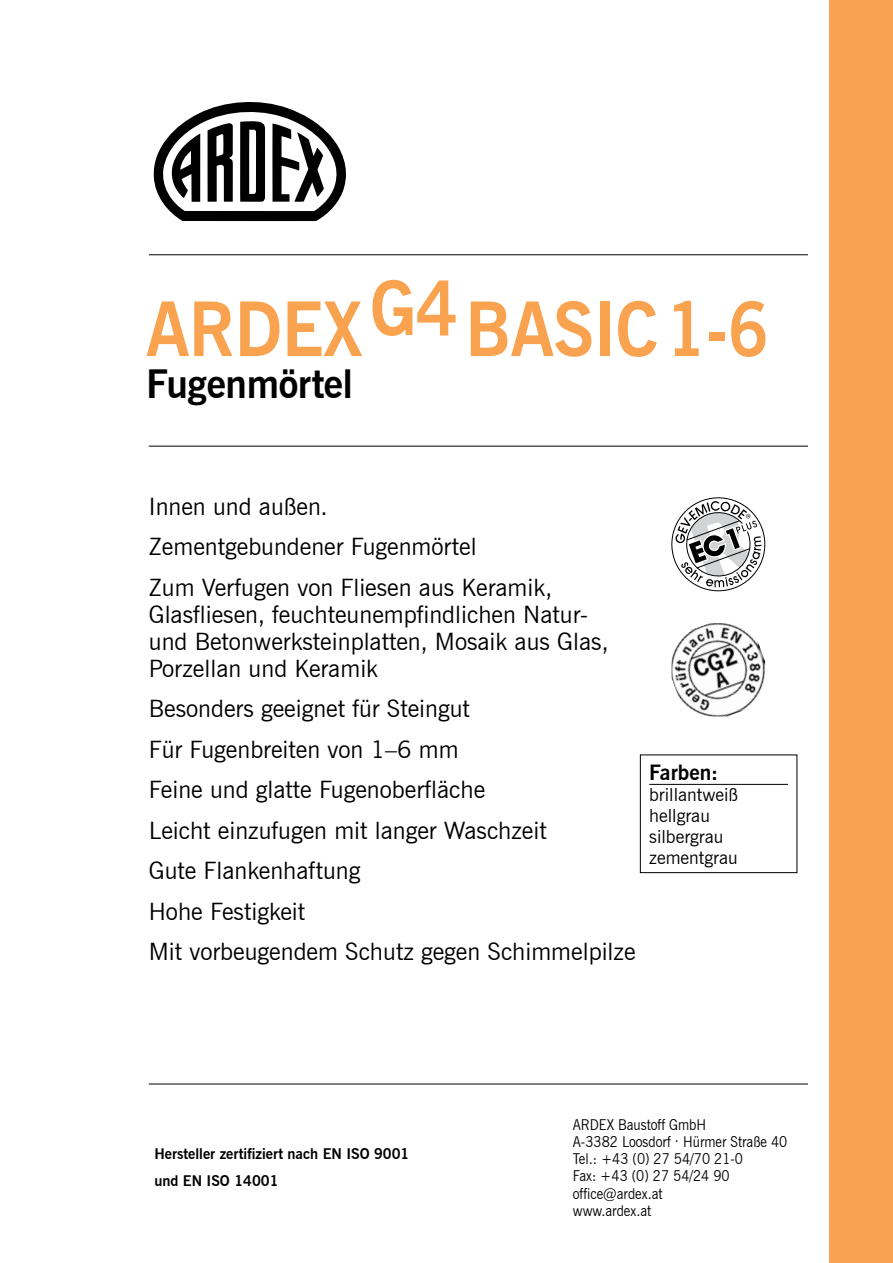
<style>
.page{position:relative;width:893px;height:1263px;background:#fff}
.page>*{position:absolute;margin:0;border:0;box-sizing:border-box;transform-origin:0 0}
.t1{font:700 75px "News Gothic BT";letter-spacing:-.01em;color:#f9a350;scale:.93 1}
.t2{font:700 39px "News Gothic BT";letter-spacing:-.01em;color:#000}
.t3{font:24px/40.5px "News Gothic BT";color:#000}
.t4{font:700 21px "News Gothic BT";color:#000}
.t5{font:18px/21px "News Gothic BT";color:#000}
.t6{font:15px/17.2px "News Gothic BT";color:#000;scale:.9 1}
.t7{font:700 14.7px/26.8px "News Gothic BT";color:#000}
</style>
<div class="page">
<hr style="left:149px;top:254px;width:659px;height:1px;background:#000">
<hr style="left:149px;top:446px;width:659px;height:1px;background:#000">
<hr style="left:149px;top:1084px;width:659px;height:1px;background:#000">
<div style="left:829px;top:0;width:64px;height:1263px;background:#f9a350"></div>
<svg style="left:153px;top:102px;width:193px;height:119px"></svg>
<hr style="left:649px;top:784px;width:139px;height:1px;background:#000">
<div style="left:640px;top:754px;width:157px;height:119px;border:1px solid #000"></div>
<img style="left:672px;top:623px;width:93px;height:94px">
<svg style="left:672px;top:497px;width:93px;height:94px"></svg>
<h1 class="t1" style="left:146px;top:284px;width:671px">ARDEXG4BASIC1-6</h1>
<h2 class="t2" style="left:146px;top:360px;width:208px">Fugenmörtel</h2>
<p class="t3" style="left:149px;top:486px;width:405px">Innen und außen.<br>Zementgebundener Fugenmörtel<br>Zum Verfugen von Fliesen aus Keramik,</p>
<p class="t3" style="left:149px;top:601px;width:461px;line-height:27px">Glasfliesen, feuchteunempfindlichen Natur&shy;und Betonwerksteinplatten, Mosaik aus Glas,<br>Porzellan und Keramik</p>
<p class="t3" style="left:149px;top:688px;width:488px">Besonders geeignet für Steingut<br>Für Fugenbreiten von 1–6 mm<br>Feine und glatte Fugenoberfläche<br>Leicht einzufugen mit langer Waschzeit<br>Gute Flankenhaftung<br>Hohe Festigkeit<br>Mit vorbeugendem Schutz gegen Schimmelpilze</p>
<p class="t4" style="left:649px;top:759px;width:70px">Farben:</p>
<p class="t5" style="left:649px;top:784px;width:90px">brillantweiß hellgrau silbergrau zementgrau</p>
<p class="t7" style="left:154px;top:1140px;width:257px">Hersteller zertifiziert nach EN ISO 9001 und EN ISO 14001</p>
<p class="t6" style="left:573px;top:1115px;width:240px">ARDEX Baustoff GmbH<br>A-3382 Loosdorf . Hürmer Straße 40<br>Tel.: +43 (0) 27 54/70 21-0<br>Fax: +43 (0) 27 54/24 90 office@ardex.at<br>www.ardex.at</p>
</div>
